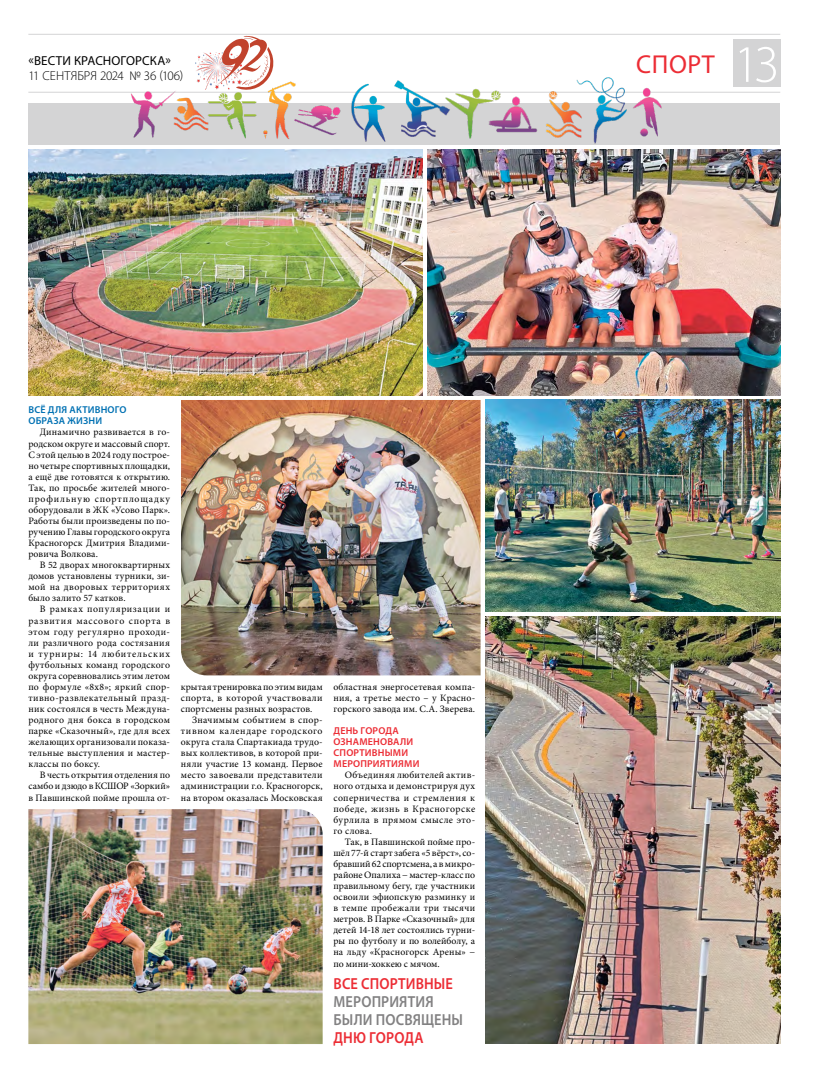
<style>
.page{position:relative;width:820px;height:1078px;background:#fff}
.page>*{position:absolute;margin:0;border:0;box-sizing:border-box;transform-origin:0 0}
.t1{font:300 53px "Myriad Pro";color:#fff}
.t2{font:26px "Myriad Pro";letter-spacing:.02em;color:#ec2d35}
.t3{font:600 16px/18px "Myriad Pro";letter-spacing:.01em;color:#828182;scale:.9 1}
.t4{font:600 16px "Myriad Pro";letter-spacing:.01em;color:#ec2d35;scale:.9 1}
.t5{font:300 13px "Myriad Pro";letter-spacing:-.005em;color:#000}
.t6{font:13px "Myriad Pro";letter-spacing:.01em;color:#000}
.t7{font:600 10px/11px "Myriad Pro";letter-spacing:.02em;color:#ec2d35}
.t8{font:600 10px/11px "Myriad Pro";letter-spacing:.015em;color:#0071b3}
.t9{font:9.8px/11.1px "Minion Pro";letter-spacing:.02em;color:#000;text-align:justify}
</style>
<div class="page">
<hr style="left:28px;top:92px;width:752px;height:1px;background:#d4d4d5">
<hr style="left:28px;top:34px;width:752px;height:1px;background:#d4d4d5">
<div style="left:732px;top:40px;width:48px;height:47px;background:#d4d4d5"></div>
<img style="left:195px;top:52px;width:22px;height:24px">
<svg style="left:217px;top:36px;width:56px;height:40px"></svg>
<div style="left:28px;top:104px;width:752px;height:41px;background:#d4d4d5"></div>
<img style="left:392px;top:77px;width:271px;height:67px">
<img style="left:125px;top:76px;width:262px;height:74px">
<img style="left:486px;top:616px;width:294px;height:427px">
<img style="left:28px;top:150px;width:394px;height:245px">
<img style="left:427px;top:150px;width:353px;height:245px">
<img style="left:28px;top:809px;width:294px;height:234px">
<img style="left:486px;top:399px;width:294px;height:212px">
<img style="left:181px;top:400px;width:299px;height:275px">
<h3 class="t6" style="left:29px;top:53px;width:144px">«ВЕСТИ КРАСНОГОРСКА»</h3>
<h3 class="t5" style="left:28px;top:68px;width:156px">11 СЕНТЯБРЯ 2024 № 36 (106)</h3>
<p class="t8" style="left:28px;top:404px;width:100px">ВСЁ ДЛЯ АКТИВНОГО<br>ОБРАЗА ЖИЗНИ</p>
<p class="t9" style="left:28px;top:426px;width:143px;text-indent:11px">Динамично развивается в го&shy;родском округе и массовый спорт.<br>С этой целью в 2024 году построе&shy;но четыре спортивных площадки, а ещё две готовятся к открытию.<br>Так, по просьбе жителей много&shy;профильную спортплощадку оборудовали в ЖК «Усово Парк».<br>Работы были произведены по по&shy;ручению Главы городского округа Красногорск Дмитрия Владими&shy;ровича Волкова.</p>
<p class="t9" style="left:28px;top:559px;width:143px;text-indent:11px">В 52 дворах многоквартирных домов установлены турники, зи&shy;мой на дворовых территориях было залито 57 катков.</p>
<p class="t9" style="left:28px;top:603px;width:143px;text-indent:11px">В рамках популяризации и развития массового спорта в этом году регулярно проходи&shy;ли различного рода состязания и турниры: 14 любительских футбольных команд городского округа соревновались этим летом по формуле «8х8»; яркий спор&shy;тивно-развлекательный празд&shy;ник состоялся в честь Междуна&shy;родного дня бокса в городском парке «Сказочный», где для всех желающих организовали показа&shy;тельные выступления и мастер&shy;классы по боксу.</p>
<p class="t9" style="left:28px;top:769px;width:143px;text-indent:11px">В честь открытия отделения по самбо и дзюдо в КСШОР «Зоркий» в Павшинской пойме прошла от-</p>
<p class="t9" style="left:181px;top:681px;width:143px">крытая тренировка по этим видам спорта, в которой участвовали спортсмены разных возрастов.</p>
<p class="t9" style="left:181px;top:714px;width:143px;text-indent:11px">Значимым событием в спор&shy;тивном календаре городского округа стала Спартакиада трудо&shy;вых коллективов, в которой при&shy;няли участие 13 команд. Первое место завоевали представители администрации г.о. Красногорск, на втором оказалась Московская</p>
<p class="t9" style="left:333px;top:681px;width:143px">областная энергосетевая компа&shy;ния, а третье место – у Красно&shy;горского завода им. С.А. Зверева.</p>
<p class="t7" style="left:333px;top:725px;width:87px">ДЕНЬ ГОРОДА<br>ОЗНАМЕНОВАЛИ<br>СПОРТИВНЫМИ<br>МЕРОПРИЯТИЯМИ</p>
<p class="t9" style="left:333px;top:769px;width:143px;text-indent:11px">Объединяя любителей актив&shy;ного отдыха и демонстрируя дух соперничества и стремления к победе, жизнь в Красногорске бурлила в прямом смысле это&shy;го слова.</p>
<p class="t9" style="left:333px;top:836px;width:143px;text-indent:11px">Так, в Павшинской пойме про&shy;шёл 77-й старт забега «5 вёрст», со&shy;бравший 62 спортсмена, а в микро&shy;районе Опалиха − мастер-класс по правильному бегу, где участники освоили эфиопскую разминку и в темпе пробежали три тысячи метров. В Парке «Сказочный» для детей 14-18 лет состоялись турни&shy;ры по футболу и по волейболу, а на льду «Красногорск Арены» − по мини-хоккею с мячом.</p>
<h3 class="t4" style="left:333px;top:973px;width:134px">ВСЕ СПОРТИВНЫЕ</h3>
<h3 class="t3" style="left:333px;top:992px;width:145px">МЕРОПРИЯТИЯ<br>БЫЛИ ПОСВЯЩЕНЫ</h3>
<h3 class="t4" style="left:333px;top:1027px;width:102px">ДНЮ ГОРОДА</h3>
<h2 class="t2" style="left:636px;top:48px;width:80px">СПОРТ</h2>
<h1 class="t1" style="left:733px;top:32px;width:48px">13</h1>
</div>
